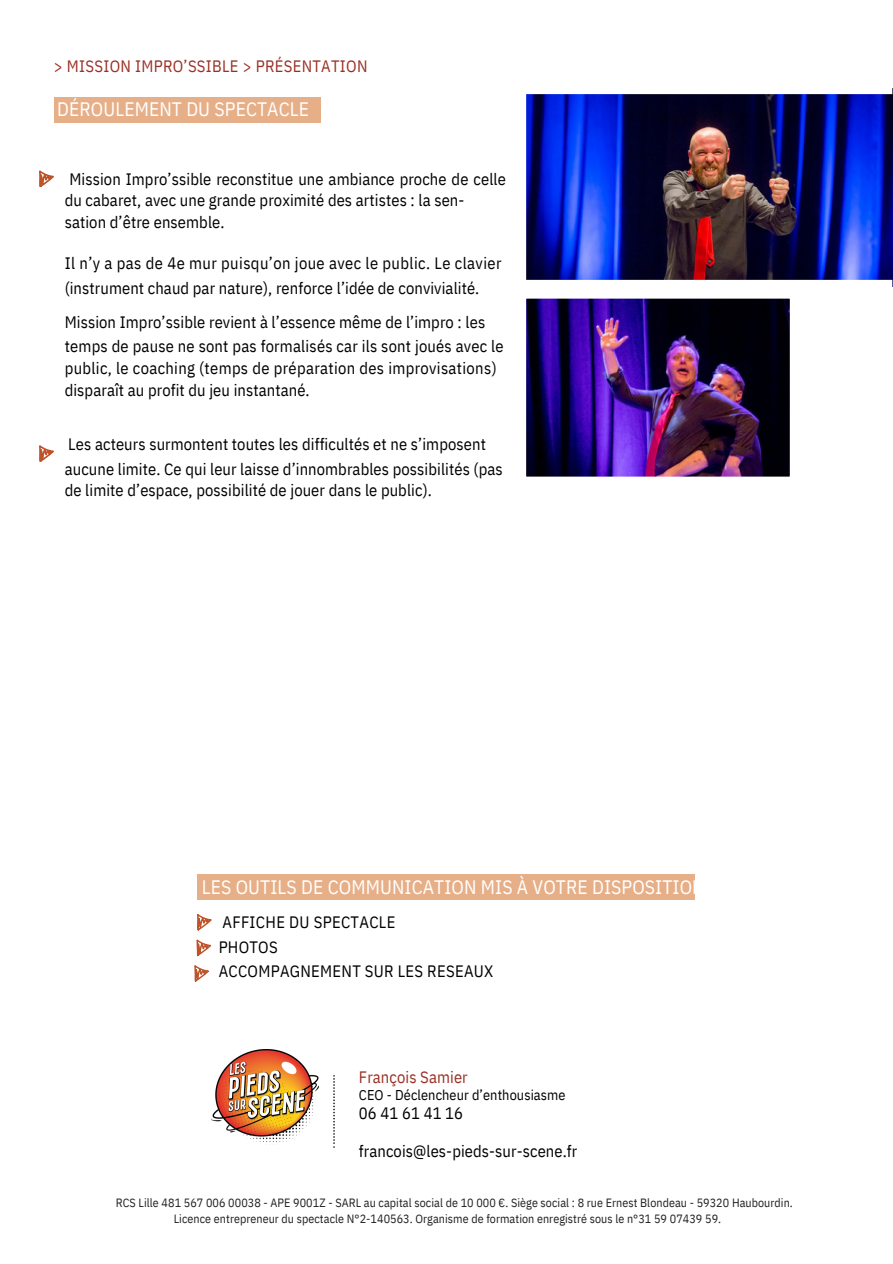
<style>
.page{position:relative;width:893px;height:1264px;background:#fff}
.page>*{position:absolute;margin:0;border:0;box-sizing:border-box;transform-origin:0 0}
.t1{font:19.5px "IBM Plex Sans Cond";letter-spacing:.005em;color:#fff}
.t2{font:16.5px/24.8px "IBM Plex Sans Cond";letter-spacing:.005em;color:#000}
.t3{font:16.5px "IBM Plex Sans Cond";letter-spacing:.02em;color:#9b3026}
.t4{font:14.25px "IBM Plex Sans Cond";letter-spacing:.005em;color:#000}
.t5{font:12px/15.8px "IBM Plex Sans Cond";letter-spacing:.005em;color:#231f20}
</style>
<div class="page">
<svg style="left:526px;top:94px;width:366px;height:186px;background:#1b2276"></svg>
<svg style="left:197px;top:914px;width:15px;height:16px"></svg>
<svg style="left:333px;top:1075px;width:2px;height:72px"></svg>
<img style="left:526px;top:298px;width:264px;height:179px">
<svg style="left:39px;top:170px;width:15px;height:17px"></svg>
<svg style="left:39px;top:445px;width:15px;height:16px"></svg>
<div style="left:54px;top:97px;width:267px;height:25px;background:#e6af88"></div>
<svg style="left:196px;top:939px;width:15px;height:17px"></svg>
<svg style="left:194px;top:965px;width:15px;height:16px"></svg>
<div style="left:197px;top:874px;width:497px;height:26px;background:#e6af88"></div>
<img style="left:212px;top:1049px;width:106px;height:93px">
<p class="t3" style="left:54px;top:55px;width:315px">&gt; MISSION IMPRO’SSIBLE &gt; PRÉSENTATION</p>
<p class="t1" style="left:57px;top:96px;width:253px">DÉROULEMENT DU SPECTACLE</p>
<p class="t2" style="left:65px;top:168px;width:442px;line-height:21.3px">Mission Impro’ssible reconstitue une ambiance proche de celle du cabaret, avec une grande proximité des artistes : la sen&shy;sation d’être ensemble.</p>
<p class="t2" style="left:65px;top:250px;width:438px">Il n’y a pas de 4e mur puisqu’on joue avec le public. Le clavier (instrument chaud par nature), renforce l’idée de convivialité.</p>
<p class="t2" style="left:65px;top:309px;width:440px">Mission Impro’ssible revient à l’essence même de l’impro : les temps de pause ne sont pas formalisés car ils sont joués avec le</p>
<p class="t2" style="left:65px;top:356px;width:433px;line-height:22.5px">public, le coaching (temps de préparation des improvisations) disparaît au profit du jeu instantané.</p>
<p class="t2" style="left:65px;top:431px;width:439px">Les acteurs surmontent toutes les difficultés et ne s’imposent aucune limite. Ce qui leur laisse d’innombrables possibilités (pas</p>
<p class="t2" style="left:65px;top:478px;width:368px">de limite d’espace, possibilité de jouer dans le public).</p>
<p class="t1" style="left:202px;top:873px;width:504px">LES OUTILS DE COMMUNICATION MIS À VOTRE DISPOSITION</p>
<p class="t2" style="left:219px;top:909px;width:276px">AFFICHE DU SPECTACLE<br>PHOTOS<br>ACCOMPAGNEMENT SUR LES RESEAUX</p>
<p class="t3" style="left:359px;top:1065px;width:110px">François Samier</p>
<p class="t2" style="left:359px;top:1100px;width:106px">06 41 61 41 16</p>
<p class="t2" style="left:359px;top:1138px;width:220px">francois@les-pieds-sur-scene.fr</p>
<p class="t4" style="left:359px;top:1085px;width:208px">CEO - Déclencheur d’enthousiasme</p>
<p class="t5" style="left:174px;top:1194px;width:620px;text-indent:-58px">RCS Lille 481 567 006 00038 - APE 9001Z - SARL au capital social de 10 000 €. Siège social : 8 rue Ernest Blondeau - 59320 Haubourdin.<br>Licence entrepreneur du spectacle N°2-140563. Organisme de formation enregistré sous le n°31 59 07439 59.</p>
</div>
